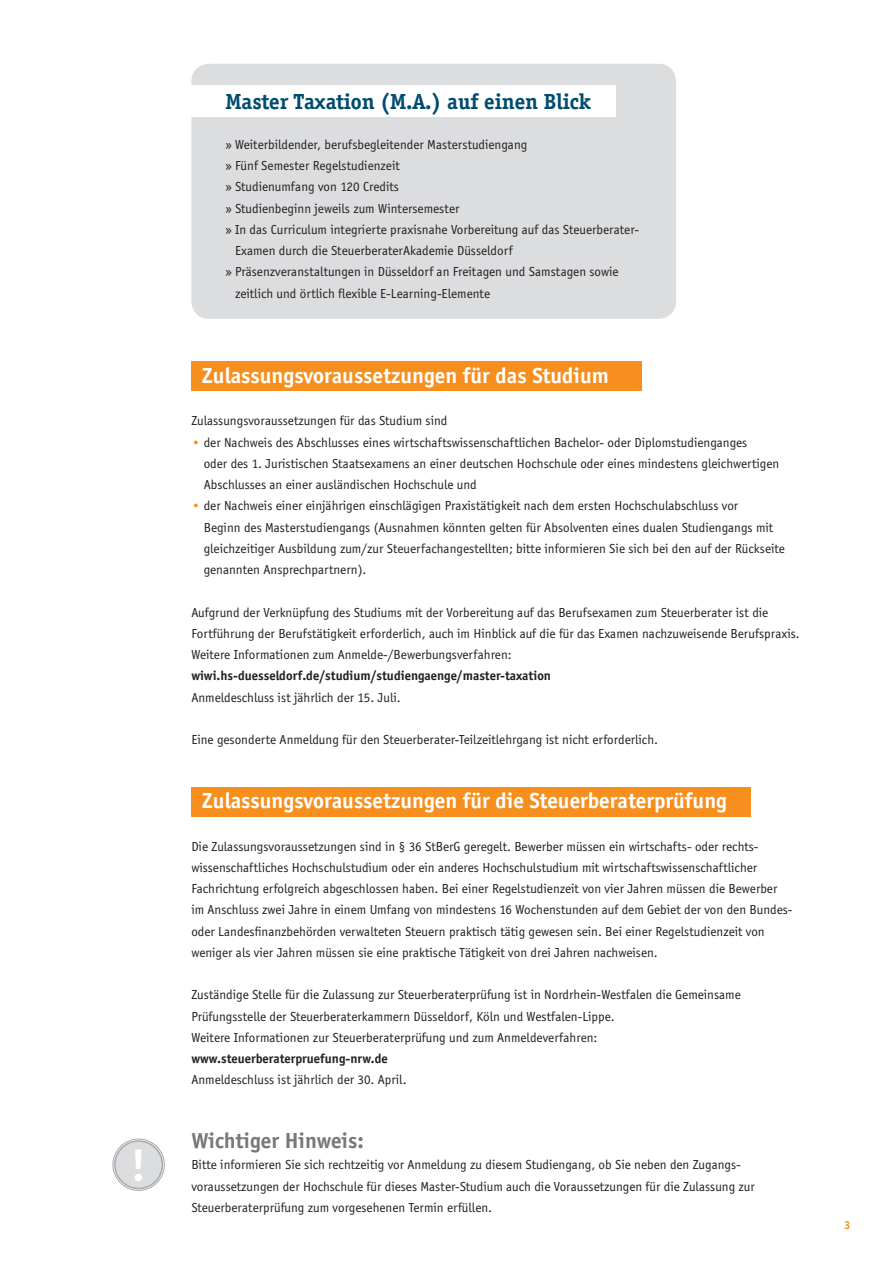
<style>
.page{position:relative;width:893px;height:1263px;background:#fff}
.page>*{position:absolute;margin:0;border:0;box-sizing:border-box;transform-origin:0 0}
.t1{font:700 45px "Officina Sans";color:#fff}
.t2{font:700 22.5px "Officina Sans";color:#fff}
.t3{font:700 22.5px "Officina Serif";color:#004c6f}
.t4{font:700 22.5px "Officina Sans";color:#76787b}
.t5{font:13.5px/21.3px "Officina Sans";color:#231f20}
.t6{font:700 13.5px "Officina Sans";color:#231f20}
.t7{font:700 12px "Officina Serif";color:#f68f1e}
.s1{color:#f68f1e}
</style>
<div class="page">
<div style="left:191px;top:64px;width:485px;height:255px;background:#dcdddf;border-radius:18px"></div>
<div style="left:191px;top:787px;width:560px;height:29px;background:#f68f1e"></div>
<div style="left:191px;top:361px;width:451px;height:30px;background:#f68f1e"></div>
<div style="left:190px;top:85px;width:425px;height:32px;background:#fff"></div>
<div style="left:114px;top:1140px;width:49px;height:49px;background:#dcdddf;border-radius:50%"></div>
<div style="left:113px;top:1139px;width:52px;height:52px;border:1px solid #a8a9ad;border-radius:50%"></div>
<div style="left:114px;top:1140px;width:49px;height:49px;border:1px solid #a8a9ad;border-radius:50%"></div>
<h1 class="t1" style="left:131px;top:1138px;width:17px">!</h1>
<h2 class="t3" style="left:225px;top:88px;width:367px">Master Taxation (M.A.) auf einen Blick</h2>
<p class="t5" style="left:225px;top:134px;width:303px">» Weiterbildender, berufsbegleitender Masterstudiengang</p>
<p class="t5" style="left:225px;top:155px;width:176px">» Fünf Semester Regelstudienzeit</p>
<p class="t5" style="left:225px;top:176px;width:175px">» Studienumfang von 120 Credits</p>
<p class="t5" style="left:225px;top:198px;width:236px">» Studienbeginn jeweils zum Wintersemester</p>
<p class="t5" style="left:225px;top:219px;width:415px">» In das Curriculum integrierte praxisnahe Vorbereitung auf das Steuerberater-</p>
<p class="t5" style="left:235px;top:240px;width:279px">Examen durch die SteuerberaterAkademie Düsseldorf</p>
<p class="t5" style="left:225px;top:261px;width:395px">» Präsenzveranstaltungen in Düsseldorf an Freitagen und Samstagen sowie</p>
<p class="t5" style="left:235px;top:283px;width:256px">zeitlich und örtlich flexible E-Learning-Elemente</p>
<h2 class="t2" style="left:202px;top:362px;width:408px">Zulassungsvoraussetzungen für das Studium</h2>
<p class="t5" style="left:191px;top:410px;width:258px">Zulassungsvoraussetzungen für das Studium sind</p>
<p class="t5" style="left:204px;top:431px;width:577px;text-indent:-12px"><span class="s1">•</span> der Nachweis des Abschlusses eines wirtschaftswissenschaftlichen Bachelor- oder Diplomstudienganges<br>oder des 1. Juristischen Staatsexamens an einer deutschen Hochschule oder eines mindestens gleichwertigen<br>Abschlusses an einer ausländischen Hochschule und</p>
<p class="t5" style="left:204px;top:495px;width:583px;text-indent:-12px"><span class="s1">•</span> der Nachweis einer einjährigen einschlägigen Praxistätigkeit nach dem ersten Hochschulabschluss vor<br>Beginn des Masterstudiengangs (Ausnahmen könnten gelten für Absolventen eines dualen Studiengangs mit gleichzeitiger Ausbildung zum/zur Steuerfachangestellten; bitte informieren Sie sich bei den auf der Rückseite genannten Ansprechpartnern).</p>
<p class="t5" style="left:191px;top:602px;width:610px">Aufgrund der Verknüpfung des Studiums mit der Vorbereitung auf das Berufsexamen zum Steuerberater ist die<br>Fortführung der Berufstätigkeit erforderlich, auch im Hinblick auf die für das Examen nachzuweisende Berufspraxis.<br>Weitere Informationen zum Anmelde-/Bewerbungsverfahren:</p>
<p class="t6" style="left:191px;top:668px;width:361px">wiwi.hs-duesseldorf.de/studium/studiengaenge/master-taxation</p>
<p class="t5" style="left:191px;top:687px;width:211px">Anmeldeschluss ist jährlich der 15. Juli.</p>
<p class="t5" style="left:191px;top:729px;width:468px">Eine gesonderte Anmeldung für den Steuerberater-Teilzeitlehrgang ist nicht erforderlich.</p>
<h2 class="t2" style="left:202px;top:787px;width:527px">Zulassungsvoraussetzungen für die Steuerberaterprüfung</h2>
<p class="t5" style="left:191px;top:835px;width:603px">Die Zulassungsvoraussetzungen sind in § 36 StBerG geregelt. Bewerber müssen ein wirtschafts- oder rechts&shy;wissenschaftliches Hochschulstudium oder ein anderes Hochschulstudium mit wirtschaftswissenschaftlicher Fachrichtung erfolgreich abgeschlossen haben. Bei einer Regelstudienzeit von vier Jahren müssen die Bewerber im Anschluss zwei Jahre in einem Umfang von mindestens 16 Wochenstunden auf dem Gebiet der von den Bundes&shy;oder Landesfinanzbehörden verwalteten Steuern praktisch tätig gewesen sein. Bei einer Regelstudienzeit von weniger als vier Jahren müssen sie eine praktische Tätigkeit von drei Jahren nachweisen.</p>
<p class="t5" style="left:191px;top:984px;width:551px">Zuständige Stelle für die Zulassung zur Steuerberaterprüfung ist in Nordrhein-Westfalen die Gemeinsame<br>Prüfungsstelle der Steuerberaterkammern Düsseldorf, Köln und Westfalen-Lippe.<br>Weitere Informationen zur Steuerberaterprüfung und zum Anmeldeverfahren:</p>
<p class="t6" style="left:191px;top:1050px;width:198px">www.steuerberaterpruefung-nrw.de</p>
<p class="t5" style="left:191px;top:1069px;width:217px">Anmeldeschluss ist jährlich der 30. April.</p>
<h2 class="t4" style="left:191px;top:1127px;width:174px">Wichtiger Hinweis:</h2>
<p class="t5" style="left:191px;top:1154px;width:565px">Bitte informieren Sie sich rechtzeitig vor Anmeldung zu diesem Studiengang, ob Sie neben den Zugangs&shy;voraussetzungen der Hochschule für dieses Master-Studium auch die Voraussetzungen für die Zulassung zur<br>Steuerberaterprüfung zum vorgesehenen Termin erfüllen.</p>
<p class="t7" style="left:844px;top:1218px;width:8px">3</p>
</div>
